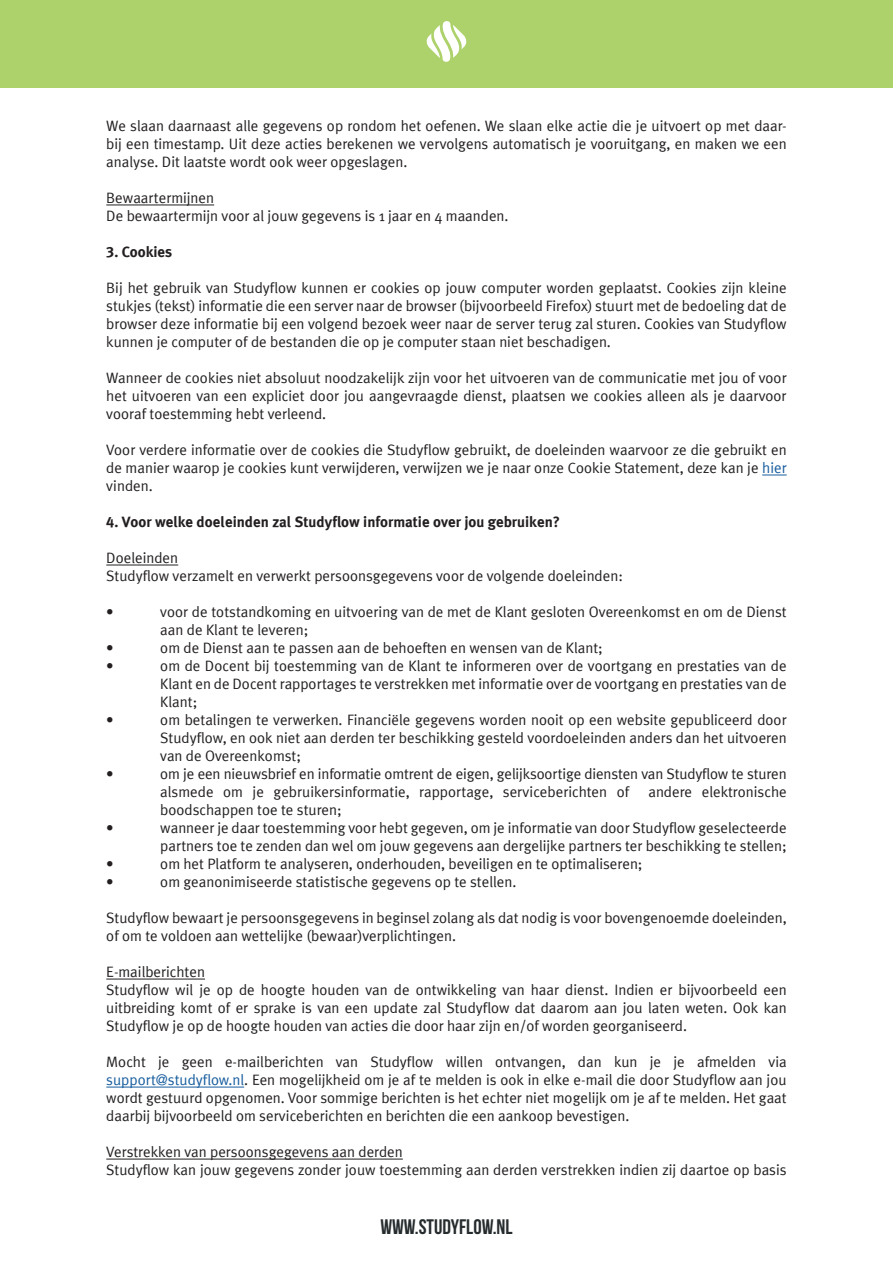
<style>
.page{position:relative;width:893px;height:1263px;background:#fff}
.page>*{position:absolute;margin:0;border:0;box-sizing:border-box;transform-origin:0 0}
.t1{font:21px "Bebas Neue";color:#262b2d}
.t2{font:15px/18px "Meta Plus";color:#231f20;text-align:justify}
.t3{font:700 15px "Meta Plus Lining";color:#231f20}
.s1{color:#175d9e}
</style>
<div class="page">
<div style="left:0;top:0;width:893px;height:87px;background:#add26b"></div>
<svg style="left:426px;top:21px;width:41px;height:41px"></svg>
<hr style="left:106px;top:205px;width:108px;height:1px;background:#231f20">
<svg style="left:762px;top:475px;width:25px;height:1px"></svg>
<hr style="left:106px;top:565px;width:72px;height:1px;background:#231f20">
<hr style="left:106px;top:979px;width:99px;height:1px;background:#231f20">
<hr style="left:106px;top:1087px;width:138px;height:1px;background:#175d9e">
<hr style="left:106px;top:1159px;width:297px;height:1px;background:#231f20">
<p class="t2" style="left:106px;top:116px;width:682px">We slaan daarnaast alle gegevens op rondom het oefenen. We slaan elke actie die je uitvoert op met daar&shy;bij een timestamp. Uit deze acties berekenen we vervolgens automatisch je vooruitgang, en maken we een analyse. Dit laatste wordt ook weer opgeslagen.</p>
<p class="t2" style="left:106px;top:188px;width:109px">Bewaartermijnen</p>
<p class="t2" style="left:106px;top:206px;width:404px">De bewaartermijn voor al jouw gegevens is 1 jaar en 4 maanden.</p>
<p class="t3" style="left:106px;top:243px;width:67px">3. Cookies</p>
<p class="t2" style="left:106px;top:278px;width:682px">Bij het gebruik van Studyflow kunnen er cookies op jouw computer worden geplaatst. Cookies zijn kleine stukjes (tekst) informatie die een server naar de browser (bijvoorbeeld Firefox) stuurt met de bedoeling dat de browser deze informatie bij een volgend bezoek weer naar de server terug zal sturen. Cookies van Studyflow kunnen je computer of de bestanden die op je computer staan niet beschadigen.</p>
<p class="t2" style="left:106px;top:368px;width:682px">Wanneer de cookies niet absoluut noodzakelijk zijn voor het uitvoeren van de communicatie met jou of voor het uitvoeren van een expliciet door jou aangevraagde dienst, plaatsen we cookies alleen als je daarvoor vooraf toestemming hebt verleend.</p>
<p class="t2" style="left:106px;top:440px;width:682px">Voor verdere informatie over de cookies die Studyflow gebruikt, de doeleinden waarvoor ze die gebruikt en de manier waarop je cookies kunt verwijderen, verwijzen we je naar onze Cookie Statement, deze kan je <span class="s1">hier </span>vinden.</p>
<p class="t3" style="left:106px;top:513px;width:455px">4. Voor welke doeleinden zal Studyflow informatie over jou gebruiken?</p>
<p class="t2" style="left:106px;top:548px;width:73px">Doeleinden</p>
<p class="t2" style="left:106px;top:566px;width:518px">Studyflow verzamelt en verwerkt persoonsgegevens voor de volgende doeleinden:</p>
<p class="t2" style="left:106px;top:602px;width:9px">•</p>
<p class="t2" style="left:160px;top:602px;width:628px">voor de totstandkoming en uitvoering van de met de Klant gesloten Overeenkomst en om de Dienst aan de Klant te leveren;</p>
<p class="t2" style="left:106px;top:638px;width:9px">•</p>
<p class="t2" style="left:160px;top:638px;width:444px">om de Dienst aan te passen aan de behoeften en wensen van de Klant;</p>
<p class="t2" style="left:106px;top:656px;width:9px">•</p>
<p class="t2" style="left:160px;top:656px;width:628px">om de Docent bij toestemming van de Klant te informeren over de voortgang en prestaties van de Klant en de Docent rapportages te verstrekken met informatie over de voortgang en prestaties van de Klant;</p>
<p class="t2" style="left:106px;top:710px;width:9px">•</p>
<p class="t2" style="left:160px;top:710px;width:628px">om betalingen te verwerken. Financiële gegevens worden nooit op een website gepubliceerd door Studyflow, en ook niet aan derden ter beschikking gesteld voordoeleinden anders dan het uitvoeren van de Overeenkomst;</p>
<p class="t2" style="left:106px;top:764px;width:9px">•</p>
<p class="t2" style="left:160px;top:764px;width:628px">om je een nieuwsbrief en informatie omtrent de eigen, gelijksoortige diensten van Studyflow te sturen alsmede om je gebruikersinformatie, rapportage, serviceberichten of</p>
<p class="t2" style="left:648px;top:782px;width:140px">andere elektronische</p>
<p class="t2" style="left:160px;top:800px;width:183px">boodschappen toe te sturen;</p>
<p class="t2" style="left:106px;top:818px;width:9px">•</p>
<p class="t2" style="left:160px;top:818px;width:628px">wanneer je daar toestemming voor hebt gegeven, om je informatie van door Studyflow geselecteerde partners toe te zenden dan wel om jouw gegevens aan dergelijke partners ter beschikking te stellen;</p>
<p class="t2" style="left:106px;top:854px;width:9px">•</p>
<p class="t2" style="left:160px;top:854px;width:484px">om het Platform te analyseren, onderhouden, beveiligen en te optimaliseren;</p>
<p class="t2" style="left:106px;top:872px;width:9px">•</p>
<p class="t2" style="left:160px;top:872px;width:358px">om geanonimiseerde statistische gegevens op te stellen.</p>
<p class="t2" style="left:106px;top:908px;width:682px">Studyflow bewaart je persoonsgegevens in beginsel zolang als dat nodig is voor bovengenoemde doeleinden, of om te voldoen aan wettelijke (bewaar)verplichtingen.</p>
<p class="t2" style="left:106px;top:962px;width:100px">E-mailberichten</p>
<p class="t2" style="left:106px;top:980px;width:682px">Studyflow wil je op de hoogte houden van de ontwikkeling van haar dienst. Indien er bijvoorbeeld een uitbreiding komt of er sprake is van een update zal Studyflow dat daarom aan jou laten weten. Ook kan Studyflow je op de hoogte houden van acties die door haar zijn en/of worden georganiseerd.</p>
<p class="t2" style="left:106px;top:1052px;width:682px">Mocht je geen e-mailberichten van Studyflow willen ontvangen, dan kun je je afmelden via <span class="s1">support@studyflow.nl</span>. Een mogelijkheid om je af te melden is ook in elke e-mail die door Studyflow aan jou wordt gestuurd opgenomen. Voor sommige berichten is het echter niet mogelijk om je af te melden. Het gaat daarbij bijvoorbeeld om serviceberichten en berichten die een aankoop bevestigen.</p>
<p class="t2" style="left:106px;top:1142px;width:298px">Verstrekken van persoonsgegevens aan derden</p>
<p class="t2" style="left:106px;top:1160px;width:682px">Studyflow kan jouw gegevens zonder jouw toestemming aan derden verstrekken indien zij daartoe op basis</p>
<h1 class="t1" style="left:380px;top:1215px;width:134px">WWW.STUDYFLOW.NL</h1>
</div>
